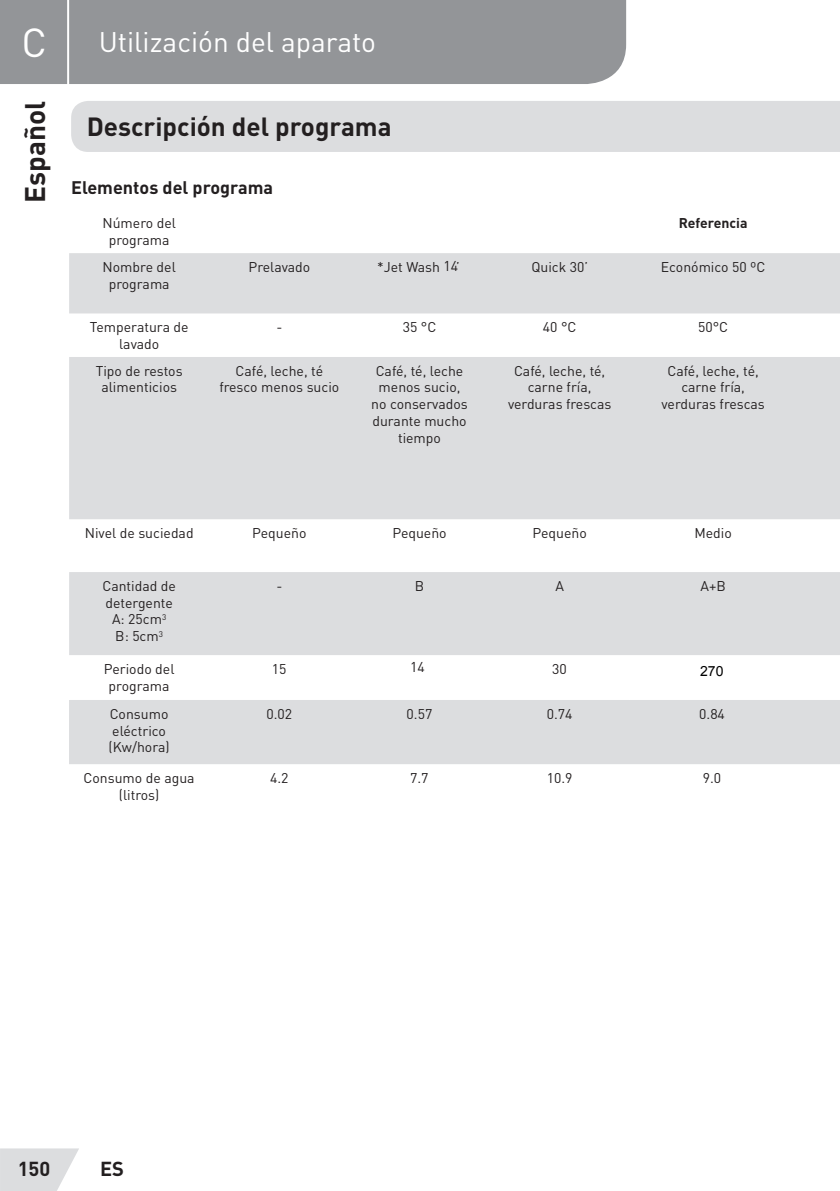
<style>
.page{position:relative;width:840px;height:1191px;background:#fff}
.page>*{position:absolute;margin:0;border:0;box-sizing:border-box;transform-origin:0 0}
.t1{font:40px "DIN Pro";color:#fff}
.t2{font:28px "DIN Pro";color:#fff}
.t3{font:700 28px "DIN Pro";color:#231f20}
.t4{font:700 26px "DIN Pro";color:#231f20}
.t5{font:700 20px "DIN Pro";color:#231f20}
.t6{font:700 18px "DIN Pro";color:#231f20}
.t7{font:14px/16.8px "DIN Pro";color:#231f20;text-align:center}
.t8{font:700 14px "DIN Pro";color:#231f20}
.t9{font:14px "Arial";color:#000}
.t10{font:14px "DIN";color:#231f20}
.s1{font-family:"DIN"}
</style>
<div class="page">
<svg style="left:0;top:1148px;width:79px;height:43px"></svg>
<div style="left:0;top:0;width:625px;height:84px;background:#939598"></div>
<hr style="left:67px;top:0;width:2px;height:94px;background:#fff">
<div style="left:71px;top:101px;width:768px;height:51px;background:#dcdddf"></div>
<svg style="left:69px;top:253px;width:770px;height:402px;fill:#dcdddf"></svg>
<div style="left:69px;top:700px;width:770px;height:64px;background:#dcdddf"></div>
<h1 class="t1" style="left:21px;top:15px;width:27px">C</h1>
<h2 class="t3" style="left:16px;top:203px;width:103px;rotate:-90deg">Español</h2>
<h2 class="t2" style="left:99px;top:23px;width:279px">Utilización del aparato</h2>
<h3 class="t4" style="left:87px;top:109px;width:306px">Descripción del programa</h3>
<p class="t6" style="left:71px;top:175px;width:203px">Elementos del programa</p>
<p class="t7" style="left:102px;top:214px;width:75px">Número del programa</p>
<p class="t8" style="left:678px;top:214px;width:70px">Referencia</p>
<p class="t7" style="left:103px;top:258px;width:75px">Nombre del programa</p>
<p class="t7" style="left:248px;top:258px;width:63px">Prelavado</p>
<p class="t7" style="left:377px;top:258px;width:84px">*Jet Wash <span class="s1">14</span>’</p>
<p class="t7" style="left:531px;top:258px;width:58px">Quick 30’</p>
<p class="t7" style="left:660px;top:258px;width:106px">Económico 50 ºC</p>
<p class="t7" style="left:90px;top:318px;width:100px">Temperatura de lavado</p>
<p class="t7" style="left:276px;top:318px;width:7px">-</p>
<p class="t7" style="left:402px;top:318px;width:35px">35 °C</p>
<p class="t7" style="left:542px;top:318px;width:35px">40 °C</p>
<p class="t7" style="left:697px;top:318px;width:32px">50°C</p>
<p class="t7" style="left:96px;top:362px;width:88px">Tipo de restos alimenticios</p>
<p class="t7" style="left:219px;top:362px;width:121px">Café, leche, té fresco menos sucio</p>
<p class="t7" style="left:371px;top:362px;width:98px">Café, té, leche menos sucio, no conservados durante mucho tiempo</p>
<p class="t7" style="left:507px;top:362px;width:105px">Café, leche, té, carne fría, verduras frescas</p>
<p class="t7" style="left:661px;top:362px;width:105px">Café, leche, té, carne fría, verduras frescas</p>
<p class="t7" style="left:85px;top:524px;width:110px">Nivel de suciedad</p>
<p class="t7" style="left:252px;top:524px;width:56px">Pequeño</p>
<p class="t7" style="left:392px;top:524px;width:56px">Pequeño</p>
<p class="t7" style="left:532px;top:524px;width:56px">Pequeño</p>
<p class="t7" style="left:694px;top:524px;width:39px">Medio</p>
<p class="t7" style="left:102px;top:577px;width:75px">Cantidad de detergente<br>A: 25cm<sup>3<br></sup>B: 5cm<sup>3</sup></p>
<p class="t7" style="left:276px;top:577px;width:7px">-</p>
<p class="t7" style="left:414px;top:577px;width:11px">B</p>
<p class="t7" style="left:555px;top:577px;width:10px">A</p>
<p class="t7" style="left:700px;top:577px;width:27px">A+B</p>
<p class="t10" style="left:410px;top:657px;width:16px">14</p>
<p class="t7" style="left:104px;top:660px;width:72px">Periodo del programa</p>
<p class="t7" style="left:272px;top:660px;width:16px">15</p>
<p class="t7" style="left:552px;top:660px;width:16px">30</p>
<p class="t7" style="left:109px;top:704px;width:62px;text-align:left">Consumo eléctrico (Kw/hora)</p>
<p class="t7" style="left:266px;top:704px;width:27px">0.02</p>
<p class="t7" style="left:406px;top:704px;width:27px">0.57</p>
<p class="t7" style="left:546px;top:704px;width:27px">0.74</p>
<p class="t7" style="left:698px;top:704px;width:27px">0.84</p>
<p class="t7" style="left:83px;top:769px;width:112px">Consumo de agua (litros)</p>
<p class="t7" style="left:270px;top:769px;width:20px">4.2</p>
<p class="t7" style="left:410px;top:769px;width:20px">7.7</p>
<p class="t7" style="left:546px;top:769px;width:27px">10.9</p>
<p class="t7" style="left:702px;top:769px;width:20px">9.0</p>
<p class="t9" style="left:699px;top:661px;width:25px">270</p>
<h3 class="t5" style="left:18px;top:1155px;width:34px">150</h3>
<h3 class="t5" style="left:100px;top:1155px;width:25px">ES</h3>
</div>
